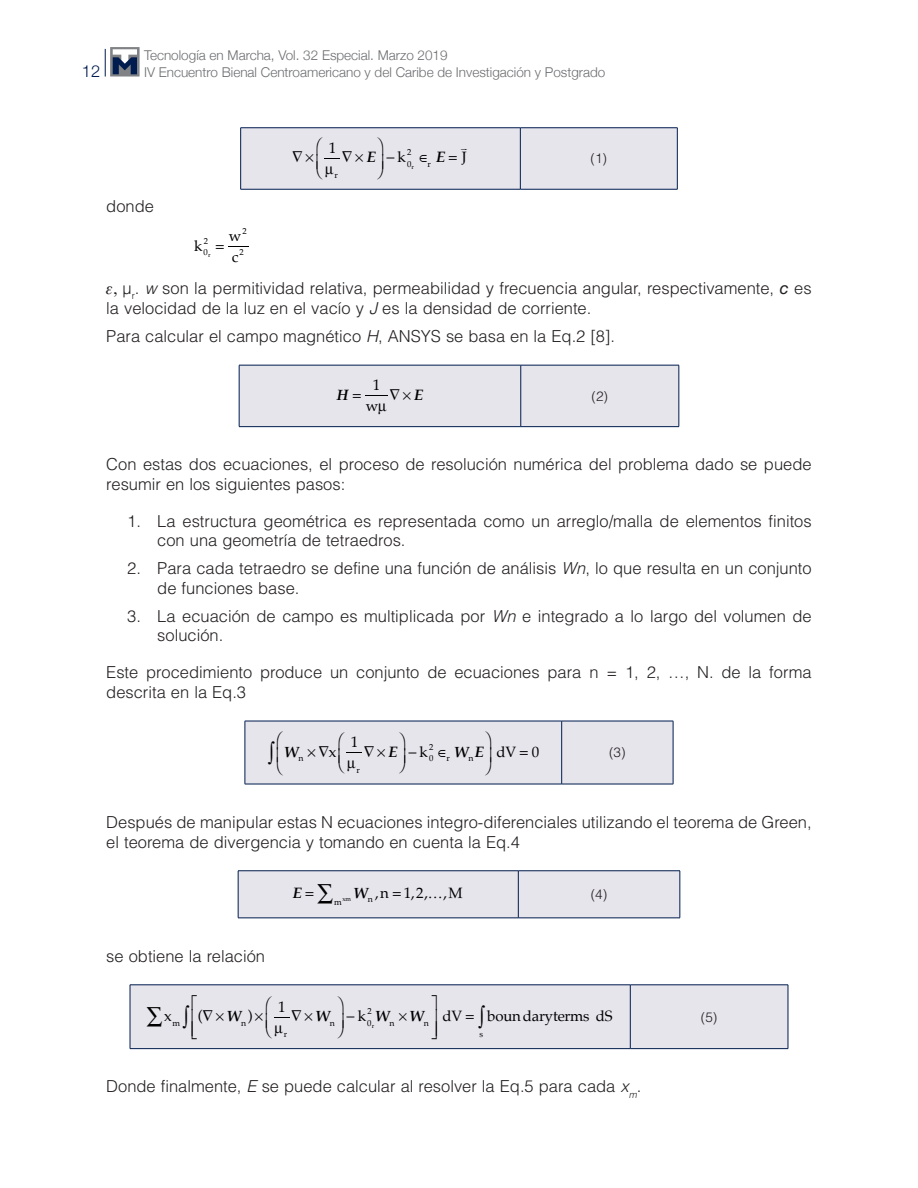
<style>
.page{position:relative;width:918px;height:1188px;background:#fff}
.page>*{position:absolute;margin:0;border:0;box-sizing:border-box;transform-origin:0 0}
._6texto{font:300 16.5px/19.8px "Helvetica LT Std";color:#231f20}
.t1{font:300 16.5px "Helvetica Neue";color:#001c4e}
.t2{font:15px/21px "Palatino";letter-spacing:-.01em;color:#000;text-align:center}
.t3{font:italic 700 15px "Palatino";color:#000}
.t4{font:15px/12.1px "MT Extra";color:#000}
.t5{font:300 13.5px "Helvetica Neue";color:#6c6d70}
.textocuadros{font:300 13.5px "Helvetica LT Std";color:#231f20}
.t6{font:8.7px "Palatino";color:#000}
.t7{font:6.3px "Palatino";color:#000}
.s1{font-family:"Palatino"}
.s2{font-weight:400;font-style:normal}
.s3{font-style:italic}
.s4{font-weight:400;font-style:italic}
.s5{font-size:8.7px}
.s6{font-weight:700;font-style:italic}
</style>
<div class="page">
<svg style="left:105px;top:49px;width:1px;height:28px"></svg>
<svg style="left:110px;top:47px;width:30px;height:30px"></svg>
<svg style="left:113px;top:49px;width:24px;height:25px"></svg>
<hr style="left:240px;top:127px;width:280px;height:1px;background:#001c4e">
<hr style="left:240px;top:128px;width:1px;height:61px;background:#001c4e">
<hr style="left:520px;top:127px;width:158px;height:1px;background:#001c4e">
<hr style="left:677px;top:128px;width:1px;height:61px;background:#001c4e">
<hr style="left:240px;top:189px;width:280px;height:1px;background:#001c4e">
<hr style="left:520px;top:189px;width:158px;height:1px;background:#001c4e">
<hr style="left:679px;top:365px;width:1px;height:61px;background:#001c4e">
<hr style="left:673px;top:721px;width:1px;height:63px;background:#001c4e">
<hr style="left:245px;top:784px;width:317px;height:1px;background:#001c4e">
<hr style="left:562px;top:784px;width:111px;height:1px;background:#001c4e">
<hr style="left:680px;top:871px;width:1px;height:47px;background:#001c4e">
<hr style="left:238px;top:918px;width:280px;height:1px;background:#001c4e">
<hr style="left:518px;top:918px;width:162px;height:1px;background:#001c4e">
<hr style="left:788px;top:985px;width:1px;height:63px;background:#001c4e">
<svg style="left:228px;top:246px;width:21px;height:1px"></svg>
<div style="left:239px;top:365px;width:440px;height:62px;background:#e7e5ec"></div>
<div style="left:238px;top:871px;width:442px;height:47px;background:#e7e5ec"></div>
<div style="left:241px;top:128px;width:436px;height:61px;background:#e7e5ec"></div>
<div style="left:245px;top:721px;width:428px;height:63px;background:#e7e5ec"></div>
<div style="left:130px;top:985px;width:658px;height:64px;background:#e7e5ec"></div>
<p class="t5" style="left:144px;top:45px;width:305px">Tecnología en Marcha, Vol. 32 Especial. Marzo 2019</p>
<p class="t1" style="left:82px;top:57px;width:20px">12</p>
<p class="t5" style="left:144px;top:61px;width:463px">IV Encuentro Bienal Centroamericano y del Caribe de Investigación y Postgrado</p>
<p class="_6texto" style="left:106px;top:196px;width:49px">donde</p>
<p class="t2" style="left:329px;top:137px;width:9px">1</p>
<p class="t6" style="left:335px;top:168px;width:5px">r</p>
<p class="t6" style="left:407px;top:145px;width:6px">2</p>
<p class="t6" style="left:419px;top:156px;width:28px">∈r <sup>E</sup></p>
<p class="t4" style="left:461px;top:140px;width:8px">!<br><span class="s1">J</span></p>
<p class="textocuadros" style="left:591px;top:150px;width:18px">(1)</p>
<p class="t3" style="left:342px;top:145px;width:74px">∇ E⎟ −<span class="s2">k</span><sub>0</sub><sub>r</sub></p>
<p class="t6" style="left:242px;top:224px;width:6px">2</p>
<p class="t6" style="left:204px;top:234px;width:6px">2</p>
<p class="t2" style="left:229px;top:225px;width:14px">w</p>
<p class="t2" style="left:194px;top:235px;width:18px">k<sub>0</sub><sub>r</sub></p>
<p class="t6" style="left:239px;top:245px;width:6px">2</p>
<p class="_6texto" style="left:106px;top:278px;width:707px;text-indent:16px">μ<sub>r</sub>. <span class="s3">w</span> son la permitividad relativa, permeabilidad y frecuencia angular, respectivamente, <span class="s4">c</span> es la velocidad de la luz en el vacío y <span class="s3">J</span> es la densidad de corriente.</p>
<p class="_6texto" style="left:106px;top:326px;width:510px">Para calcular el campo magnético <span class="s3">H</span>, ANSYS se basa en la Eq.2 [8].</p>
<p class="t2" style="left:232px;top:246px;width:8px">c</p>
<p class="t3" style="left:337px;top:382px;width:13px">H</p>
<p class="t2" style="left:366px;top:374px;width:16px">1 w</p>
<p class="t3" style="left:390px;top:382px;width:35px">∇ E</p>
<p class="textocuadros" style="left:592px;top:388px;width:18px">(2)</p>
<p class="_6texto" style="left:106px;top:454px;width:707px">Con estas dos ecuaciones, el proceso de resolución numérica del problema dado se puede resumir en los siguientes pasos:</p>
<p class="_6texto" style="left:157px;top:511px;width:656px;text-indent:-30px">1. La estructura geométrica es representada como un arreglo/malla de elementos finitos con una geometría de tetraedros.</p>
<p class="_6texto" style="left:157px;top:558px;width:656px;text-indent:-30px">2. Para cada tetraedro se define una función de análisis <span class="s3">Wn</span>, lo que resulta en un conjunto de funciones base.</p>
<p class="_6texto" style="left:157px;top:606px;width:656px;text-indent:-30px">3. La ecuación de campo es multiplicada por <span class="s3">Wn</span> e integrado a lo largo del volumen de solución.</p>
<p class="_6texto" style="left:106px;top:662px;width:707px">Este procedimiento produce un conjunto de ecuaciones para n = 1, 2, …, N. de la forma descrita en la Eq.3</p>
<p class="t3" style="left:284px;top:739px;width:54px">W<sub>n</sub> ∇<span class="s2">x</span></p>
<p class="t2" style="left:351px;top:732px;width:9px">1</p>
<p class="t6" style="left:357px;top:762px;width:5px">r</p>
<p class="t6" style="left:429px;top:740px;width:6px">2</p>
<p class="t6" style="left:438px;top:751px;width:48px">∈r <sup>W</sup>n<sup>E</sup></p>
<p class="t2" style="left:485px;top:741px;width:56px">⎟dV 0</p>
<p class="textocuadros" style="left:609px;top:744px;width:18px">(3)</p>
<p class="t3" style="left:364px;top:739px;width:71px">∇ E⎟ −<span class="s2">k</span><sub>0</sub></p>
<p class="_6texto" style="left:106px;top:812px;width:707px">Después de manipular estas N ecuaciones integro-diferenciales utilizando el teorema de Green, el teorema de divergencia y tomando en cuenta la Eq.4</p>
<p class="t3" style="left:293px;top:881px;width:42px">E ∑</p>
<p class="t7" style="left:334px;top:893px;width:18px"><span class="s5">m</span>xm</p>
<p class="t2" style="left:353px;top:882px;width:111px"><span class="s6">W</span><sub>n</sub> ,n 1,2, ,M</p>
<p class="textocuadros" style="left:591px;top:886px;width:18px">(4)</p>
<p class="_6texto" style="left:106px;top:946px;width:160px">se obtiene la relación</p>
<p class="t2" style="left:164px;top:1006px;width:9px">x</p>
<p class="t6" style="left:173px;top:1015px;width:81px">m <sup>(</sup>∇ <sup>W</sup>n<sup>)</sup></p>
<p class="t2" style="left:278px;top:996px;width:9px">1</p>
<p class="t6" style="left:284px;top:1027px;width:5px">r</p>
<p class="t6" style="left:367px;top:1004px;width:6px">2</p>
<p class="t3" style="left:375px;top:1004px;width:55px">W<sub>n</sub> W<sub>n</sub></p>
<p class="t2" style="left:442px;top:1006px;width:21px">dV</p>
<p class="t2" style="left:487px;top:1006px;width:127px">boundaryterms dS</p>
<p class="t6" style="left:480px;top:1027px;width:5px">s</p>
<p class="t6" style="left:291px;top:1015px;width:84px">∇ <sup>W</sup>n⎟ −<sup>k</sup>0<sub>r</sub></p>
<p class="_6texto" style="left:106px;top:1076px;width:536px">Donde finalmente, <span class="s3">E</span> se puede calcular al resolver la Eq.5 para cada <span class="s3">x</span><sub>m</sub>.</p>
<p class="textocuadros" style="left:701px;top:1008px;width:18px">(5)</p>
</div>
